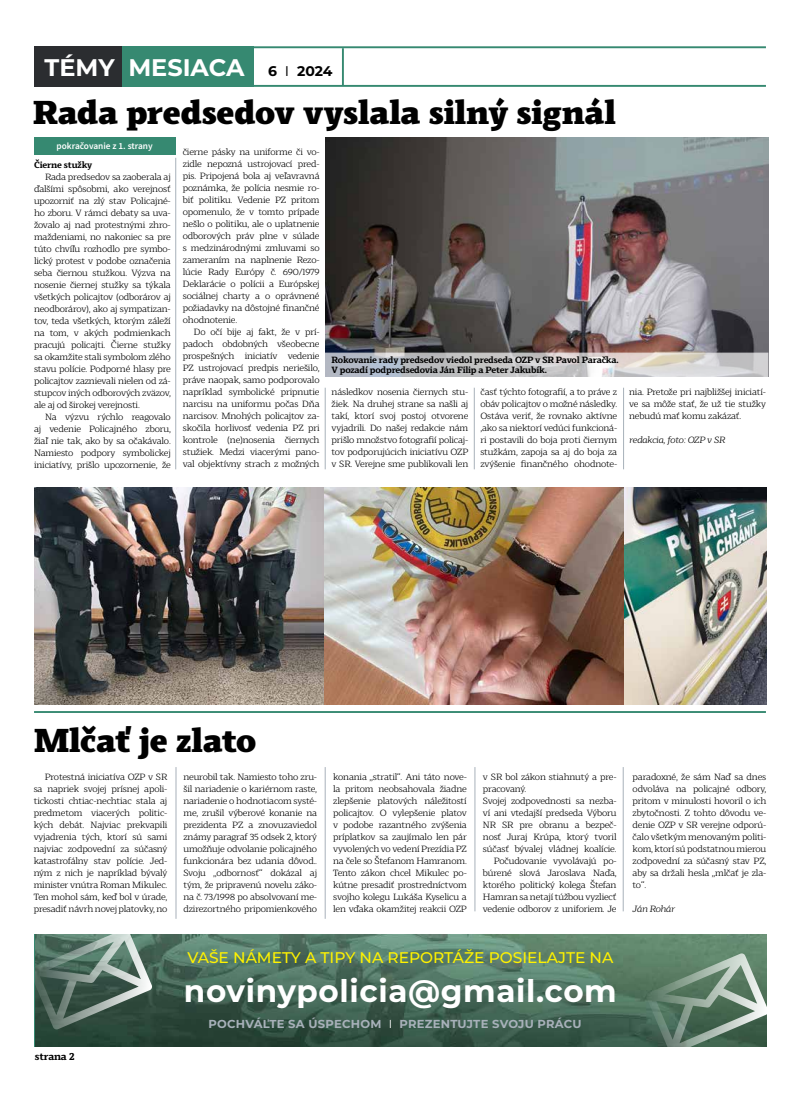
<style>
.page{position:relative;width:800px;height:1106px;background:#fff}
.page>*{position:absolute;margin:0;border:0;box-sizing:border-box;transform-origin:0 0}
.t1{font:900 33px "Scharf";letter-spacing:-.005em;color:#000}
.t2{font:700 31px "Montserrat";letter-spacing:.02em;color:#fff}
.t3{font:700 24px "Montserrat";color:#fff}
.t4{font:500 15.4px "Montserrat";color:#fff200}
.t5{font:700 11.6px "Montserrat";letter-spacing:.02em;color:#a8b1ba}
.t6{font:700 10.2px "Scharf";letter-spacing:-.02em;color:#000}
.t7{font:600 9.3px "Source Sans Pro";color:#fff}
.t8{font:9px/12px "Scharf";letter-spacing:-.02em;color:#000;text-align:justify}
.t9{font:700 9px/10px "Scharf";letter-spacing:-.02em;color:#000}
.t10{font:italic 9px "Scharf";letter-spacing:-.025em;color:#000}
.s1{font-size:14px;color:#000}
.s2{font-family:"Segoe UI";font-weight:400;font-size:14px;color:#000}
.s3{font-weight:400;color:#fff}
</style>
<div class="page">
<hr style="left:250px;top:46px;width:515px;height:2px;background:#368971">
<hr style="left:253px;top:85px;width:512px;height:2px;background:#368971">
<hr style="left:342px;top:48px;width:2px;height:38px;background:#368971">
<div style="left:34px;top:46px;width:166px;height:41px;background:#2b2d30"></div>
<div style="left:122px;top:46px;width:131px;height:41px;background:#368971"></div>
<hr style="left:175px;top:767px;width:1px;height:151px;background:#a8b1ba">
<hr style="left:325px;top:767px;width:1px;height:151px;background:#a8b1ba">
<hr style="left:474px;top:767px;width:1px;height:144px;background:#a8b1ba">
<hr style="left:622px;top:767px;width:1px;height:144px;background:#a8b1ba">
<hr style="left:34px;top:711px;width:731px;height:2px;background:#368971">
<img style="left:35px;top:934px;width:731px;height:112px">
<svg style="left:646px;top:953px;width:121px;height:94px;background:#6a8774"></svg>
<svg style="left:34px;top:934px;width:118px;height:95px;background:#5c766a"></svg>
<div style="left:34px;top:138px;width:141px;height:17px;background:#368971"></div>
<hr style="left:175px;top:158px;width:1px;height:311px;background:#a8b1ba">
<hr style="left:325px;top:388px;width:1px;height:81px;background:#a8b1ba">
<hr style="left:474px;top:388px;width:1px;height:81px;background:#a8b1ba">
<hr style="left:623px;top:388px;width:1px;height:81px;background:#a8b1ba">
<img style="left:34px;top:487px;width:581px;height:218px">
<img style="left:615px;top:487px;width:151px;height:218px">
<img style="left:325px;top:138px;width:443px;height:214px">
<svg style="left:325px;top:352px;width:443px;height:25px;background:#c7c6c8"></svg>
<h3 class="t3" style="left:45px;top:50px;width:289px">TÉMY MESIACA <span class="s1">6</span> <span class="s2">I</span> <span class="s1">2024</span></h3>
<h1 class="t1" style="left:33px;top:83px;width:584px">Rada predsedov vyslala silný signál</h1>
<p class="t9" style="left:34px;top:158px;width:60px">Čierne stužky</p>
<p class="t8" style="left:34px;top:169px;width:138px;text-indent:11px">Rada predsedov sa zaoberala aj ďalšími spôsobmi, ako verejnosť upozorniť na zlý stav Policajné&shy;ho zboru. V rámci debaty sa uva&shy;žovalo aj nad protestnými zhro&shy;maždeniami, no nakoniec sa pre túto chvíľu rozhodlo pre symbo&shy;lický protest v podobe označenia seba čiernou stužkou. Výzva na nosenie čiernej stužky sa týkala všetkých policajtov (odborárov aj neodborárov), ako aj sympatizan&shy;tov, teda všetkých, ktorým záleží na tom, v akých podmienkach pracujú policajti. Čierne stužky sa okamžite stali symbolom zlého stavu polície. Podporné hlasy pre policajtov zaznievali nielen od zá&shy;stupcov iných odborových zväzov, ale aj od širokej verejnosti.</p>
<p class="t8" style="left:34px;top:409px;width:138px;text-indent:11px">Na výzvu rýchlo reagovalo aj vedenie Policajného zboru, žiaľ nie tak, ako by sa očakávalo.<br>Namiesto podpory symbolickej iniciatívy, prišlo upozornenie, že</p>
<p class="t7" style="left:57px;top:139px;width:98px">pokračovanie z 1. strany</p>
<p class="t8" style="left:183px;top:145px;width:138px">čierne pásky na uniforme či vo&shy;zidle nepozná ustrojovací pred&shy;pis. Pripojená bola aj veľavravná poznámka, že polícia nesmie ro&shy;biť politiku. Vedenie PZ pritom opomenulo, že v tomto prípade nešlo o politiku, ale o uplatnenie odborových práv plne v súlade s medzinárodnými zmluvami so zameraním na naplnenie Rezo&shy;lúcie Rady Európy č. 690/1979<br>Deklarácie o polícii a Európskej sociálnej charty a o oprávnené požiadavky na dôstojné finančné ohodnotenie.</p>
<p class="t8" style="left:183px;top:325px;width:138px;text-indent:11px">Do očí bije aj fakt, že v prí&shy;padoch obdobných všeobecne prospešných iniciatív vedenie PZ ustrojovací predpis neriešilo, práve naopak, samo podporovalo napríklad symbolické pripnutie narcisu na uniformu počas Dňa narcisov. Mnohých policajtov za&shy;skočila horlivosť vedenia PZ pri kontrole (ne)nosenia čiernych stužiek. Medzi viacerými pano&shy;val objektívny strach z možných</p>
<p class="t9" style="left:331px;top:354px;width:288px">Rokovanie rady predsedov viedol predseda OZP v SR Pavol Paračka.<br>V pozadí podpredsedovia Ján Filip a Peter Jakubík.</p>
<p class="t8" style="left:331px;top:385px;width:138px">následkov nosenia čiernych stu&shy;žiek. Na druhej strane sa našli aj takí, ktorí svoj postoj otvorene vyjadrili. Do našej redakcie nám prišlo množstvo fotografií policaj&shy;tov podporujúcich iniciatívu OZP v SR. Verejne sme publikovali len</p>
<p class="t8" style="left:480px;top:385px;width:138px">časť týchto fotografií, a to práve z obáv policajtov o možné následky.<br>Ostáva veriť, že rovnako aktívne ,ako sa niektorí vedúci funkcioná&shy;ri postavili do boja proti čiernym stužkám, zapoja sa aj do boja za zvýšenie finančného ohodnote-</p>
<p class="t8" style="left:629px;top:385px;width:138px">nia. Pretože pri najbližšej iniciatí&shy;ve sa môže stať, že už tie stužky nebudú mať komu zakázať.</p>
<p class="t10" style="left:629px;top:433px;width:97px">redakcia, foto: OZP v SR</p>
<h1 class="t1" style="left:34px;top:711px;width:224px">Mlčať je zlato</h1>
<p class="t8" style="left:34px;top:769px;width:135px;text-indent:11px">Protestná iniciatíva OZP v SR sa napriek svojej prísnej apoli&shy;tickosti chtiac-nechtiac stala aj predmetom viacerých politic&shy;kých debát. Najviac prekvapili vyjadrenia tých, ktorí sú sami najviac zodpovední za súčasný katastrofálny stav polície. Jed&shy;ným z nich je napríklad bývalý minister vnútra Roman Mikulec.<br>Ten mohol sám, keď bol v úrade, presadiť návrh novej platovky, no</p>
<p class="t8" style="left:183px;top:769px;width:135px">neurobil tak. Namiesto toho zru&shy;šil nariadenie o kariérnom raste, nariadenie o hodnotiacom systé&shy;me, zrušil výberové konanie na prezidenta PZ a znovuzaviedol známy paragraf 35 odsek 2, ktorý umožňuje odvolanie policajného funkcionára bez udania dôvod..<br>Svoju „odbornosť“ dokázal aj tým, že pripravenú novelu záko&shy;na č. 73/1998 po absolvovaní me&shy;dzirezortného pripomienkového</p>
<p class="t8" style="left:333px;top:769px;width:135px">konania „stratil“. Ani táto nove&shy;la pritom neobsahovala žiadne zlepšenie platových náležitostí policajtov. O vylepšenie platov v podobe razantného zvýšenia príplatkov sa zaujímalo len pár vyvolených vo vedení Prezídia PZ na čele so Štefanom Hamranom.<br>Tento zákon chcel Mikulec po&shy;kútne presadiť prostredníctvom svojho kolegu Lukáša Kyselicu a len vďaka okamžitej reakcii OZP</p>
<p class="t8" style="left:483px;top:769px;width:135px">v SR bol zákon stiahnutý a pre-</p>
<p class="t8" style="left:483px;top:781px;width:45px">pracovaný.</p>
<p class="t8" style="left:483px;top:793px;width:135px">Svojej zodpovednosti sa nezba-</p>
<p class="t8" style="left:483px;top:805px;width:135px">ví ani vtedajší predseda Výboru</p>
<p class="t8" style="left:483px;top:817px;width:135px">NR SR pre obranu a bezpeč-</p>
<p class="t8" style="left:483px;top:829px;width:135px">nosť Juraj Krúpa, ktorý tvoril</p>
<p class="t8" style="left:483px;top:841px;width:135px">súčasť bývalej vládnej koalície.</p>
<p class="t8" style="left:494px;top:853px;width:124px">Počudovanie vyvolávajú po-</p>
<p class="t8" style="left:483px;top:865px;width:135px">búrené slová Jaroslava Naďa,</p>
<p class="t8" style="left:483px;top:877px;width:135px">ktorého politický kolega Štefan</p>
<p class="t8" style="left:483px;top:889px;width:135px">Hamran sa netají túžbou vyzliecť</p>
<p class="t8" style="left:483px;top:901px;width:135px">vedenie odborov z uniforiem. Je</p>
<p class="t6" style="left:35px;top:1048px;width:41px">strana 2</p>
<h3 class="t4" style="left:187px;top:946px;width:427px">VAŠE NÁMETY A TIPY NA REPORTÁŽE POSIELAJTE NA</h3>
<h2 class="t2" style="left:184px;top:968px;width:434px">novinypolicia@gmail.com</h2>
<p class="t5" style="left:208px;top:1015px;width:374px">POCHVÁĽTE SA ÚSPECHOM <span class="s3">I</span> PREZENTUJTE SVOJU PRÁCU</p>
<p class="t8" style="left:632px;top:769px;width:135px">paradoxné, že sám Naď sa dnes odvoláva na policajné odbory, pritom v minulosti hovoril o ich zbytočnosti. Z tohto dôvodu ve&shy;denie OZP v SR verejne odporú&shy;čalo všetkým menovaným politi&shy;kom, ktorí sú podstatnou mierou zodpovední za súčasný stav PZ, aby sa držali hesla „mlčať je zla&shy;to“.</p>
<p class="t10" style="left:632px;top:901px;width:44px">Ján Rohár</p>
</div>
